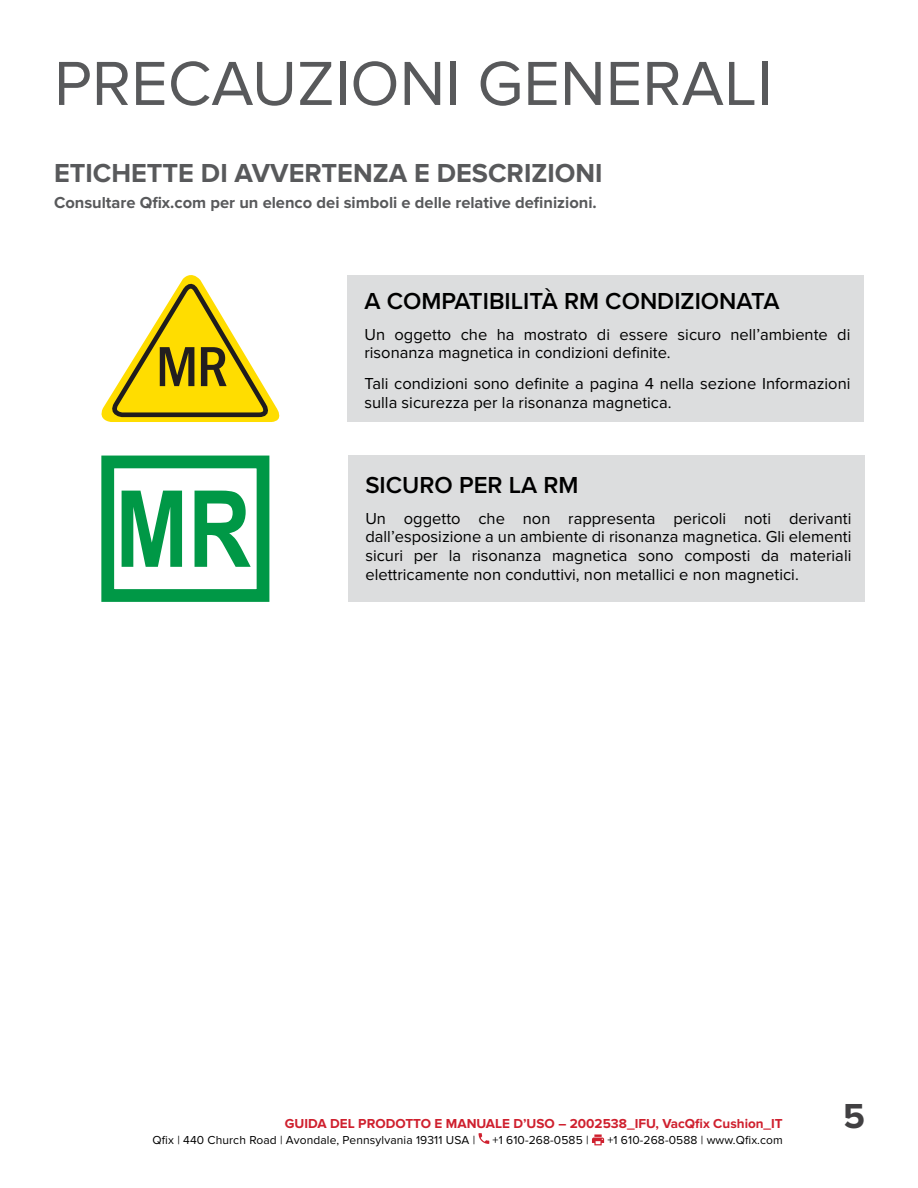
<style>
.page{position:relative;width:918px;height:1188px;background:#fff}
.page>*{position:absolute;margin:0;border:0;box-sizing:border-box;transform-origin:0 0}
.t1{font:64.5px "Proxima Nova";color:#58595b}
.t2{font:700 36px "Proxima Nova";color:#414042}
.t3{font:700 27px "Proxima Nova";color:#58595b}
.t4{font:600 24px "Proxima Nova";color:#000}
.t5{font:16.5px/18.8px "Proxima Nova";color:#000}
.t6{font:700 16.5px "Proxima Nova";color:#58595b}
.t7{font:700 13.5px "Proxima Nova";color:#cf202e}
.t8{font:12px "Proxima Nova";letter-spacing:.01em;color:#000}
</style>
<div class="page">
<svg style="left:479px;top:1133px;width:10px;height:11px"></svg>
<svg style="left:592px;top:1134px;width:12px;height:11px"></svg>
<div style="left:348px;top:275px;width:516px;height:147px;background:#dcddde"></div>
<svg style="left:101px;top:275px;width:179px;height:147px"></svg>
<div style="left:349px;top:455px;width:516px;height:147px;background:#dcddde"></div>
<svg style="left:122px;top:491px;width:60px;height:76px"></svg>
<svg style="left:195px;top:491px;width:56px;height:76px"></svg>
<div style="left:102px;top:456px;width:167px;height:146px;border:13px solid #009846"></div>
<h1 class="t1" style="left:54px;top:46px;width:720px">PRECAUZIONI GENERALI</h1>
<h3 class="t3" style="left:54px;top:157px;width:550px">ETICHETTE DI AVVERTENZA E DESCRIZIONI</h3>
<p class="t6" style="left:54px;top:193px;width:544px">Consultare Qfix.com per un elenco dei simboli e delle relative definizioni.</p>
<h3 class="t4" style="left:364px;top:283px;width:417px">A COMPATIBILITÀ RM CONDIZIONATA</h3>
<p class="t5" style="left:364px;top:325px;width:487px">Un oggetto che ha mostrato di essere sicuro nell’ambiente di risonanza magnetica in condizioni definite.</p>
<p class="t5" style="left:364px;top:375px;width:488px">Tali condizioni sono definite a pagina 4 nella sezione Informazioni sulla sicurezza per la risonanza magnetica.</p>
<h3 class="t4" style="left:365px;top:467px;width:215px">SICURO PER LA RM</h3>
<p class="t5" style="left:365px;top:509px;width:488px;text-align:justify">Un oggetto che non rappresenta pericoli noti derivanti dall’esposizione a un ambiente di risonanza magnetica. Gli elementi sicuri per la risonanza magnetica sono composti da materiali elettricamente non conduttivi, non metallici e non magnetici.</p>
<p class="t7" style="left:285px;top:1116px;width:499px">GUIDA DEL PRODOTTO E MANUALE D’USO – 2002538_IFU, VacQfix Cushion_IT</p>
<p class="t8" style="left:153px;top:1133px;width:324px">Qfix | 440 Church Road | Avondale, Pennsylvania 19311 USA |</p>
<p class="t8" style="left:493px;top:1133px;width:97px">+1 610-268-0585 |</p>
<p class="t8" style="left:607px;top:1133px;width:177px">+1 610-268-0588 | www.Qfix.com</p>
<h2 class="t2" style="left:843px;top:1095px;width:23px">5</h2>
</div>
